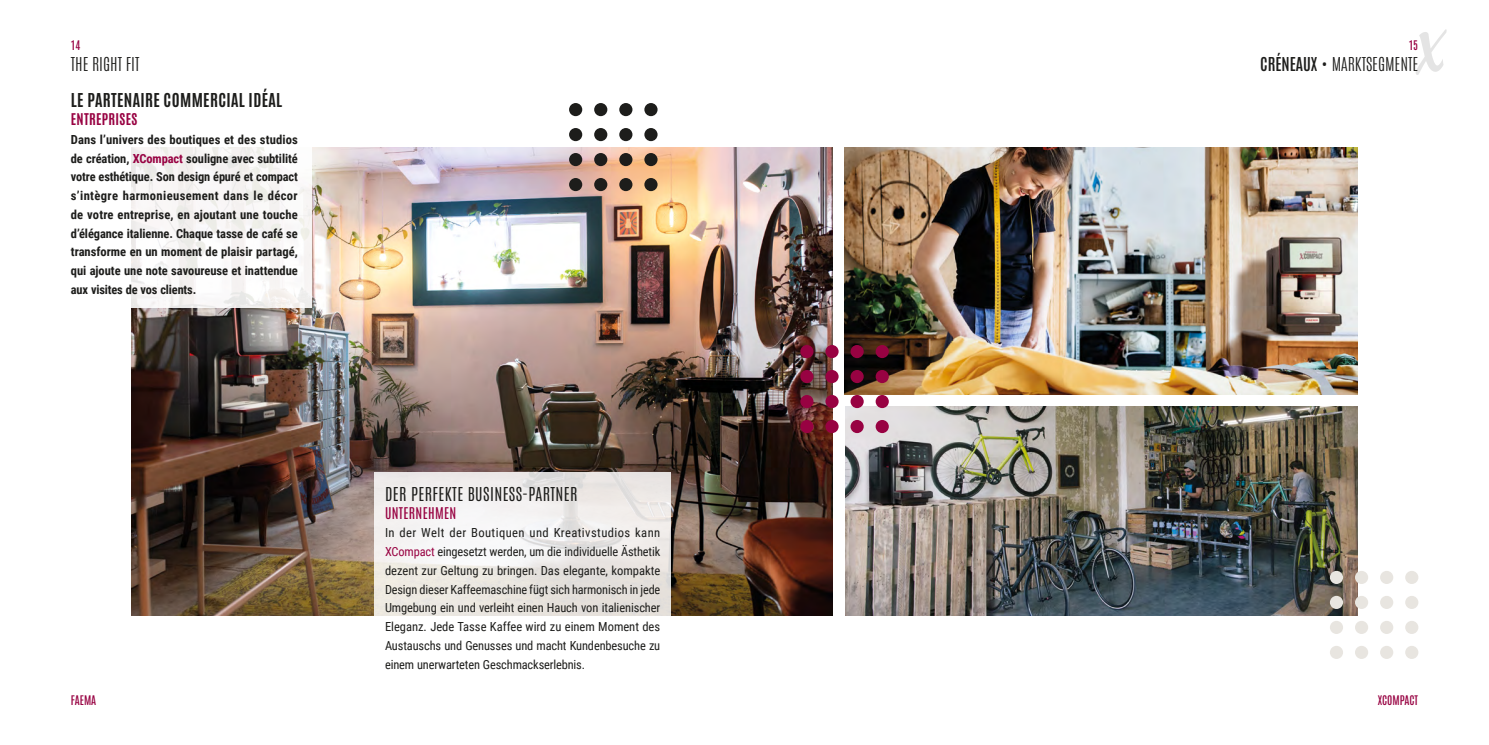
<style>
.page{position:relative;width:1489px;height:745px;background:#fff}
.page>*{position:absolute;margin:0;border:0;box-sizing:border-box;transform-origin:0 0}
.t1{font:100 16.25px "Antonio";color:#1d1d1b}
.t2{font:700 16.25px "Antonio";letter-spacing:.025em;color:#1d1d1b}
.t3{font:300 16.25px "Antonio";letter-spacing:.025em;color:#1d1d1b}
.t4{font:700 13.75px "Antonio";letter-spacing:.025em;color:#980242}
.t5{font:13.75px "Antonio";letter-spacing:.025em;color:#980242}
.t6{font:12.5px/18.8px "Roboto Condensed";letter-spacing:-.01em;color:#1d1d1b;text-align:justify}
.t7{font:700 12.5px/18.8px "Roboto Condensed";letter-spacing:-.005em;color:#1d1d1b;text-align:justify}
.t8{font:500 11.25px "Antonio";color:#980242}
.s1{color:#980242}
.s2{font-weight:600}
</style>
<div class="page">
<svg style="left:1416px;top:29px;width:30px;height:46px"></svg>
<img style="left:131px;top:147px;width:702px;height:468px">
<div style="left:53px;top:126px;width:258px;height:182px;background:#fff"></div>
<div style="left:569px;top:103px;width:13px;height:13px;background:#1d1d1b;border-radius:50%"></div>
<div style="left:594px;top:103px;width:13px;height:13px;background:#1d1d1b;border-radius:50%"></div>
<div style="left:619px;top:103px;width:13px;height:13px;background:#1d1d1b;border-radius:50%"></div>
<div style="left:644px;top:103px;width:13px;height:13px;background:#1d1d1b;border-radius:50%"></div>
<div style="left:569px;top:128px;width:13px;height:13px;background:#1d1d1b;border-radius:50%"></div>
<div style="left:594px;top:128px;width:13px;height:13px;background:#1d1d1b;border-radius:50%"></div>
<div style="left:619px;top:128px;width:13px;height:13px;background:#1d1d1b;border-radius:50%"></div>
<div style="left:644px;top:128px;width:13px;height:13px;background:#1d1d1b;border-radius:50%"></div>
<div style="left:569px;top:153px;width:13px;height:13px;background:#1d1d1b;border-radius:50%"></div>
<div style="left:594px;top:153px;width:13px;height:13px;background:#1d1d1b;border-radius:50%"></div>
<div style="left:619px;top:153px;width:13px;height:13px;background:#1d1d1b;border-radius:50%"></div>
<div style="left:644px;top:153px;width:13px;height:13px;background:#1d1d1b;border-radius:50%"></div>
<div style="left:569px;top:178px;width:13px;height:13px;background:#1d1d1b;border-radius:50%"></div>
<div style="left:594px;top:178px;width:13px;height:13px;background:#1d1d1b;border-radius:50%"></div>
<div style="left:619px;top:178px;width:13px;height:13px;background:#1d1d1b;border-radius:50%"></div>
<div style="left:644px;top:178px;width:13px;height:13px;background:#1d1d1b;border-radius:50%"></div>
<img style="left:845px;top:406px;width:512px;height:209px">
<img style="left:844px;top:147px;width:513px;height:247px">
<svg style="left:374px;top:471px;width:297px;height:145px;fill:#eeeae6"></svg>
<div style="left:800px;top:345px;width:13px;height:13px;background:#980242;border-radius:50%"></div>
<div style="left:825px;top:345px;width:13px;height:13px;background:#980242;border-radius:50%"></div>
<div style="left:850px;top:345px;width:13px;height:13px;background:#980242;border-radius:50%"></div>
<div style="left:875px;top:345px;width:13px;height:13px;background:#980242;border-radius:50%"></div>
<div style="left:800px;top:370px;width:13px;height:13px;background:#980242;border-radius:50%"></div>
<div style="left:825px;top:370px;width:13px;height:13px;background:#980242;border-radius:50%"></div>
<div style="left:850px;top:370px;width:13px;height:13px;background:#980242;border-radius:50%"></div>
<div style="left:875px;top:370px;width:13px;height:13px;background:#980242;border-radius:50%"></div>
<div style="left:800px;top:395px;width:13px;height:13px;background:#980242;border-radius:50%"></div>
<div style="left:825px;top:395px;width:13px;height:13px;background:#980242;border-radius:50%"></div>
<div style="left:850px;top:395px;width:13px;height:13px;background:#980242;border-radius:50%"></div>
<div style="left:875px;top:395px;width:13px;height:13px;background:#980242;border-radius:50%"></div>
<div style="left:800px;top:419px;width:13px;height:14px;background:#980242;border-radius:50%"></div>
<div style="left:825px;top:419px;width:13px;height:14px;background:#980242;border-radius:50%"></div>
<div style="left:850px;top:419px;width:13px;height:14px;background:#980242;border-radius:50%"></div>
<div style="left:875px;top:419px;width:13px;height:14px;background:#980242;border-radius:50%"></div>
<div style="left:1329px;top:570px;width:13px;height:13px;background:#e8e5e0;border-radius:50%"></div>
<div style="left:1354px;top:570px;width:13px;height:13px;background:#e8e5e0;border-radius:50%"></div>
<div style="left:1379px;top:570px;width:14px;height:13px;background:#e8e5e0;border-radius:50%"></div>
<div style="left:1404px;top:570px;width:14px;height:13px;background:#e8e5e0;border-radius:50%"></div>
<div style="left:1329px;top:595px;width:13px;height:13px;background:#e8e5e0;border-radius:50%"></div>
<div style="left:1354px;top:595px;width:13px;height:13px;background:#e8e5e0;border-radius:50%"></div>
<div style="left:1379px;top:595px;width:14px;height:13px;background:#e8e5e0;border-radius:50%"></div>
<div style="left:1404px;top:595px;width:14px;height:13px;background:#e8e5e0;border-radius:50%"></div>
<div style="left:1329px;top:620px;width:13px;height:13px;background:#e8e5e0;border-radius:50%"></div>
<div style="left:1354px;top:620px;width:13px;height:13px;background:#e8e5e0;border-radius:50%"></div>
<div style="left:1379px;top:620px;width:14px;height:13px;background:#e8e5e0;border-radius:50%"></div>
<div style="left:1404px;top:620px;width:14px;height:13px;background:#e8e5e0;border-radius:50%"></div>
<div style="left:1329px;top:645px;width:13px;height:13px;background:#e8e5e0;border-radius:50%"></div>
<div style="left:1354px;top:645px;width:13px;height:13px;background:#e8e5e0;border-radius:50%"></div>
<div style="left:1379px;top:645px;width:14px;height:13px;background:#e8e5e0;border-radius:50%"></div>
<div style="left:1404px;top:645px;width:14px;height:13px;background:#e8e5e0;border-radius:50%"></div>
<p class="t8" style="left:71px;top:37px;width:11px">14</p>
<p class="t8" style="left:1408px;top:37px;width:11px">15</p>
<h1 class="t1" style="left:71px;top:53px;width:70px">THE RIGHT FIT</h1>
<h1 class="t2" style="left:71px;top:89px;width:213px">LE PARTENAIRE COMMERCIAL IDÉAL</h1>
<p class="t4" style="left:71px;top:109px;width:68px">ENTREPRISES</p>
<p class="t7" style="left:71px;top:129px;width:228px">Dans l’univers des boutiques et des studios de création, <span class="s1">XCompact</span> souligne avec subtilité votre esthétique. Son design épuré et compact s’intègre harmonieusement dans le décor de votre entreprise, en ajoutant une touche d’élégance italienne. Chaque tasse de café se transforme en un moment de plaisir partagé, qui ajoute une note savoureuse et inattendue aux visites de vos clients.</p>
<h1 class="t3" style="left:385px;top:482px;width:194px">DER PERFEKTE BUSINESS-PARTNER</h1>
<p class="t5" style="left:385px;top:502px;width:73px">UNTERNEHMEN</p>
<p class="t6" style="left:385px;top:522px;width:277px">In der Welt der Boutiquen und Kreativstudios kann <span class="s1">XCompact</span> eingesetzt werden, um die individuelle Ästhetik dezent zur Geltung zu bringen. Das elegante, kompakte Design dieser Kaffeemaschine fügt sich harmonisch in jede Umgebung ein und verleiht einen Hauch von italienischer Eleganz. Jede Tasse Kaffee wird zu einem Moment des Austauschs und Genusses und macht Kundenbesuche zu einem unerwarteten Geschmackserlebnis.</p>
<h1 class="t1" style="left:1260px;top:53px;width:159px"><span class="s2">CRÉNEAUX</span> • MARKTSEGMENTE</h1>
<p class="t8" style="left:71px;top:691px;width:27px">FAEMA</p>
<p class="t8" style="left:1377px;top:691px;width:42px">XCOMPACT</p>
</div>
